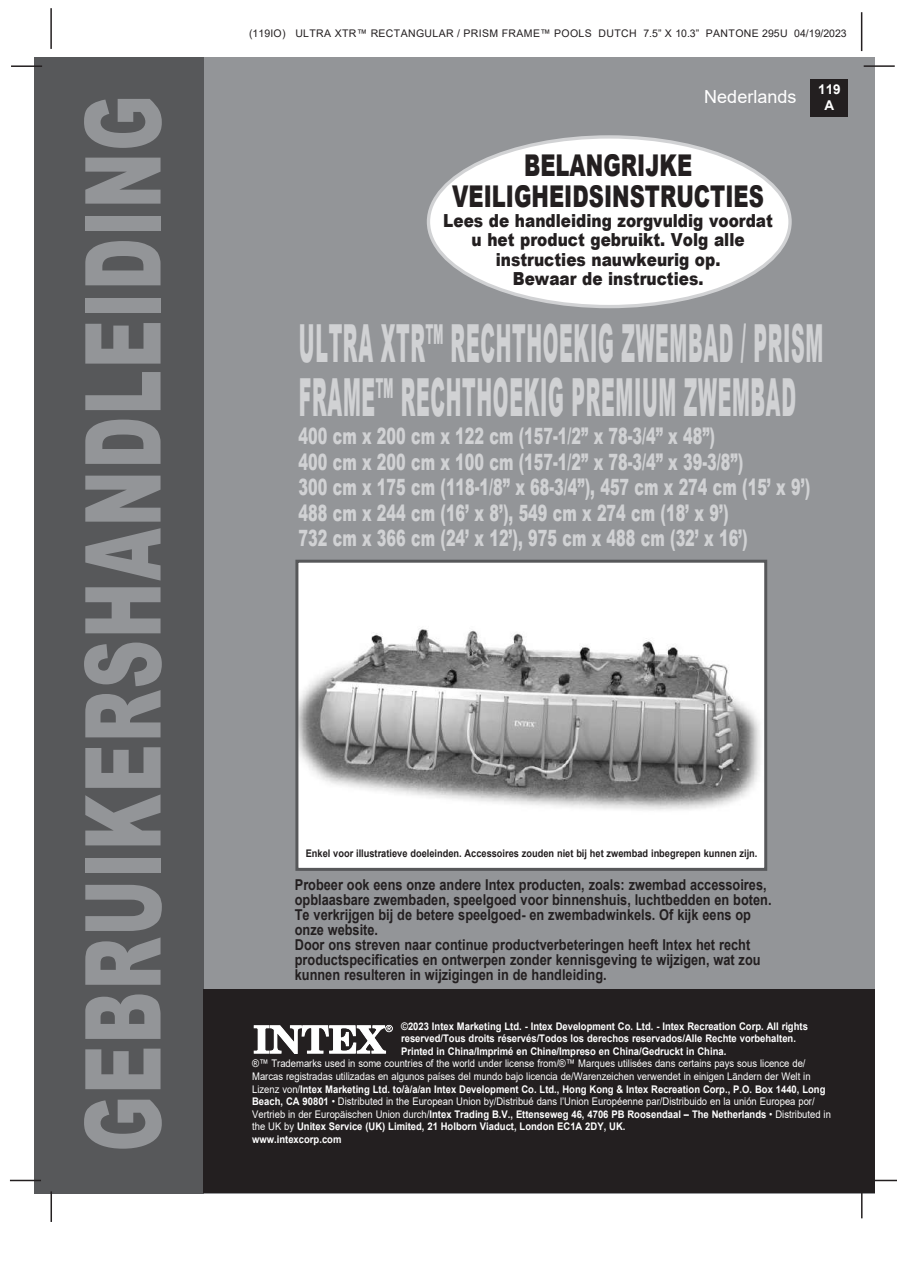
<style>
.page{position:relative;width:897px;height:1264px;background:#fff}
.page>*{position:absolute;margin:0;border:0;box-sizing:border-box;transform-origin:0 0}
.t1{font:900 105px "Arial";letter-spacing:.025em;color:#939598;scale:.64 1}
.t2{font:900 52.5px/54px "Arial";letter-spacing:.035em;color:#d1d2d4;scale:.36 1}
.t3{font:900 30px/31.2px "Arial";color:#231f20;text-align:center;scale:.7 1}
.t4{font:900 22.5px/25.5px "Arial";color:#d1d2d4;scale:.64 1}
.t5{font:900 18px/19.5px "Arial";color:#231f20;text-align:center;scale:.85 1}
.t6{font:18px "Arial";color:#fff}
.t7{font:700 15px/15px "Arial";color:#231f20;scale:.85 1}
.t8{font:700 13.5px/16.2px "Arial";color:#fff;text-align:center}
.t9{font:10.5px/12.6px "Arial";color:#fff;scale:.9 1}
.t10{font:700 10.5px/12.6px "Arial";color:#fff;scale:.9 1}
.t11{font:700 10.5px "Arial";color:#231f20;scale:.88 1}
.t12{font:10.5px "Arial";letter-spacing:.035em;color:#231f20}
.s1{font-weight:700}
</style>
<div class="page">
<div style="left:203px;top:57px;width:672px;height:1136px;background:#939598"></div>
<div style="left:810px;top:79px;width:38px;height:38px;background:#231f20"></div>
<hr style="left:863px;top:65px;width:31px;height:2px;background:#231f20">
<hr style="left:50px;top:8px;width:2px;height:41px;background:#231f20">
<hr style="left:860px;top:12px;width:2px;height:39px;background:#231f20">
<div style="left:34px;top:57px;width:169px;height:1136px;background:#57585a"></div>
<hr style="left:865px;top:1179px;width:31px;height:2px;background:#231f20">
<hr style="left:860px;top:1189px;width:2px;height:29px;background:#231f20">
<hr style="left:50px;top:1191px;width:2px;height:31px;background:#231f20">
<hr style="left:10px;top:1179px;width:31px;height:2px;background:#231f20">
<hr style="left:11px;top:65px;width:31px;height:2px;background:#231f20">
<div style="left:203px;top:989px;width:672px;height:204px;background:#231f20"></div>
<div style="left:297px;top:561px;width:468px;height:308px;background:#fff"></div>
<img style="left:299px;top:629px;width:462px;height:181px">
<div style="left:295px;top:560px;width:472px;height:311px;border:3px solid #57585a"></div>
<div style="left:428px;top:137px;width:362px;height:169px;background:#fff;border-radius:50%"></div>
<svg style="left:254px;top:1025px;width:138px;height:28px"></svg>
<h1 class="t1" style="left:47px;top:1151px;width:1652px;rotate:-90deg">GEBRUIKERSHANDLEIDING</h1>
<p class="t12" style="left:249px;top:26px;width:599px">(119IO) ULTRA XTR™ RECTANGULAR / PRISM FRAME™ POOLS DUTCH 7.5” X 10.3” PANTONE 295U 04/19/2023</p>
<h3 class="t6" style="left:704px;top:84px;width:94px">Nederlands</h3>
<h3 class="t3" style="left:452px;top:148px;width:446px">BELANGRIJKE<br>VEILIGHEIDSINSTRUCTIES</h3>
<h3 class="t5" style="left:443px;top:210px;width:389px">Lees de handleiding zorgvuldig voordat u het product gebruikt. Volg alle instructies nauwkeurig op.<br>Bewaar de instructies.</h3>
<p class="t8" style="left:818px;top:81px;width:24px">119<br>A</p>
<h2 class="t2" style="left:299px;top:314px;width:1457px">ULTRA XTR™ RECHTHOEKIG ZWEMBAD / PRISM<br>FRAME™ RECHTHOEKIG PREMIUM ZWEMBAD</h2>
<p class="t4" style="left:298px;top:423px;width:801px">400 cm x 200 cm x 122 cm (157-1/2” x 78-3/4” x 48”)<br>400 cm x 200 cm x 100 cm (157-1/2” x 78-3/4” x 39-3/8”)<br>300 cm x 175 cm (118-1/8” x 68-3/4”), 457 cm x 274 cm (15’ x 9’)<br>488 cm x 244 cm (16’ x 8’), 549 cm x 274 cm (18’ x 9’)<br>732 cm x 366 cm (24’ x 12’), 975 cm x 488 cm (32’ x 16’)</p>
<p class="t11" style="left:306px;top:846px;width:514px">Enkel voor illustratieve doeleinden. Accessoires zouden niet bij het zwembad inbegrepen kunnen zijn.</p>
<p class="t7" style="left:295px;top:877px;width:562px">Probeer ook eens onze andere Intex producten, zoals: zwembad accessoires, opblaasbare zwembaden, speelgoed voor binnenshuis, luchtbedden en boten.<br>Te verkrijgen bij de betere speelgoed- en zwembadwinkels. Of kijk eens op onze website.<br>Door ons streven naar continue productverbeteringen heeft Intex het recht productspecificaties en ontwerpen zonder kennisgeving te wijzigen, wat zou kunnen resulteren in wijzigingen in de handleiding.</p>
<p class="t10" style="left:401px;top:1019px;width:453px">©2023 Intex Marketing Ltd. - Intex Development Co. Ltd. - Intex Recreation Corp. All rights reserved/Tous droits réservés/Todos los derechos reservados/Alle Rechte vorbehalten.<br>Printed in China/Imprimé en Chine/Impreso en China/Gedruckt in China.</p>
<p class="t9" style="left:252px;top:1057px;width:644px">®™ Trademarks used in some countries of the world under license from/®™ Marques utilisées dans certains pays sous licence de/ Marcas registradas utilizadas en algunos países del mundo bajo licencia de/Warenzeichen verwendet in einigen Ländern der Welt in Lizenz von/<span class="s1">Intex Marketing Ltd. to/à/a/an Intex Development Co. Ltd., Hong Kong &amp; Intex Recreation Corp., P.O. Box 1440, Long Beach, CA 90801</span> • Distributed in the European Union by/Distribué dans l’Union Européenne par/Distribuido en la unión Europea por/ Vertrieb in der Europäischen Union durch/<span class="s1">Intex Trading B.V., Ettenseweg 46, 4706 PB Roosendaal – The Netherlands</span> • Distributed in the UK by <span class="s1">Unitex Service (UK) Limited, 21 Holborn Viaduct, London EC1A 2DY, UK.<br>www.intexcorp.com</span></p>
</div>
